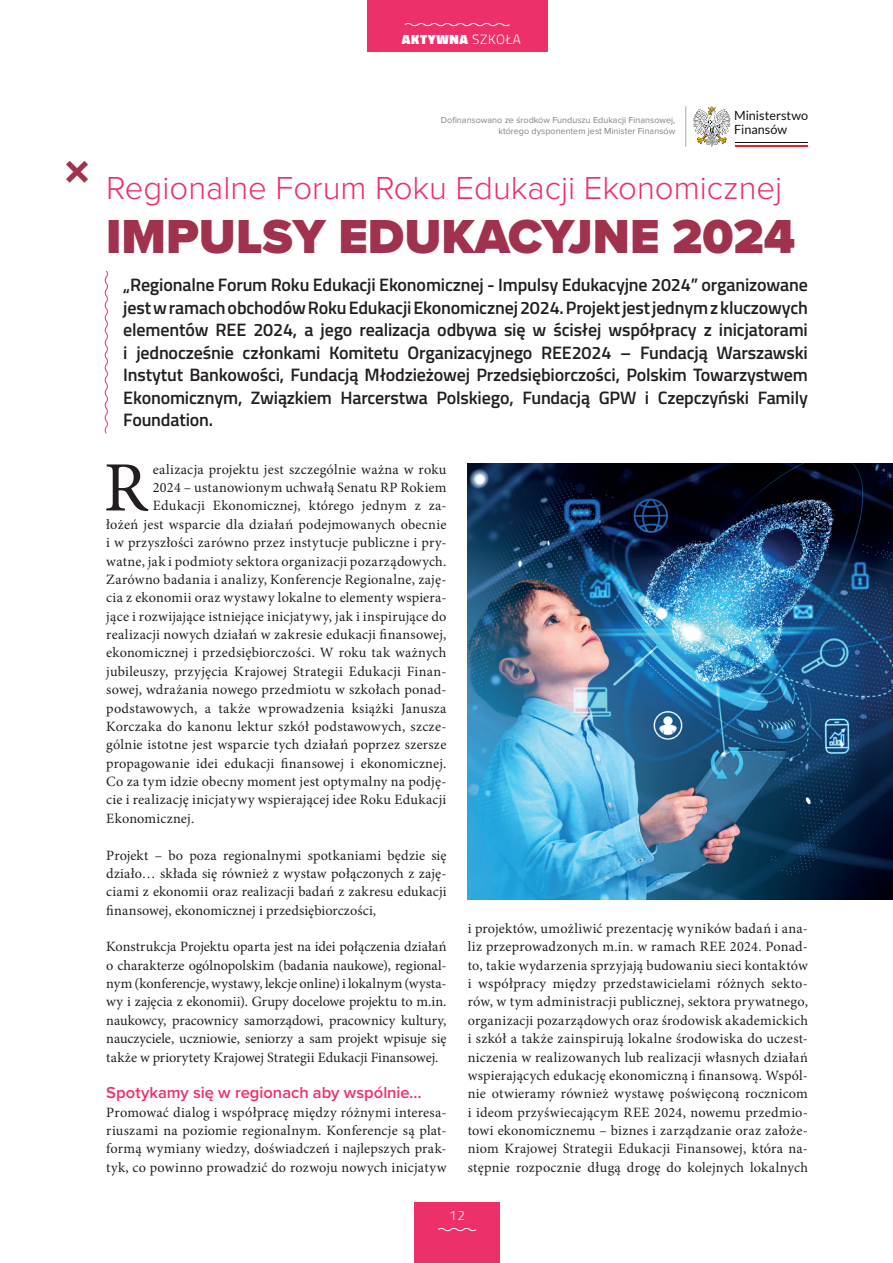
<style>
.page{position:relative;width:893px;height:1263px;background:#fff}
.page>*{position:absolute;margin:0;border:0;box-sizing:border-box;transform-origin:0 0}
.t1{font:70.8px "Minion Pro";color:#231f20}
.t2{font:900 49.5px "Proxima Nova";color:#a1324e}
.t3{font:300 33px "Proxima Nova";color:#ee306a}
.t4{font:600 18px/22.5px "Titillium Web";letter-spacing:-.01em;color:#231f20;text-align:justify}
.t5{font:600 16.5px "Proxima Nova";color:#ee306a}
.t6{font:14.25px/18.3px "Minion Pro";letter-spacing:.015em;color:#231f20;text-align:justify}
.t7{font:900 13.5px "Titillium Web";letter-spacing:.05em;color:#fff}
.t8{font:300 13.5px "Titillium Web";color:#fff}
.t9{font:12.6px/14.1px "Lato";color:#0f1214}
.t10{font:9px/10.5px "Proxima Nova";color:#808285;text-align:right}
.s1{font-weight:300}
</style>
<div class="page">
<div style="left:367px;top:0;width:180px;height:52px;background:#ee306a"></div>
<svg style="left:404px;top:23px;width:106px;height:4px"></svg>
<div style="left:415px;top:1202px;width:85px;height:61px;background:#ee306a"></div>
<svg style="left:438px;top:1228px;width:39px;height:4px"></svg>
<svg style="left:104px;top:270px;width:4px;height:164px"></svg>
<img style="left:468px;top:463px;width:425px;height:436px">
<hr style="left:735px;top:145px;width:73px;height:2px;background:#ec1d26">
<hr style="left:735px;top:142px;width:73px;height:1px;background:#0f1214">
<svg style="left:693px;top:106px;width:37px;height:41px"></svg>
<hr style="left:685px;top:106px;width:1px;height:41px;background:#a8a9ad">
<p class="t7" style="left:402px;top:30px;width:121px">AKTYWNA <span class="s1">SZKOŁA</span></p>
<p class="t10" style="left:441px;top:115px;width:236px">Dofinansowano ze środków Funduszu Edukacji Finansowej, którego dysponentem jest Minister Finansów</p>
<p class="t9" style="left:734px;top:108px;width:76px">Ministerstwo<br>Finansów</p>
<h3 class="t3" style="left:106px;top:164px;width:677px">Regionalne Forum Roku Edukacji Ekonomicznej</h3>
<h2 class="t2" style="left:106px;top:199px;width:691px">IMPULSY EDUKACYJNE 2024</h2>
<p class="t4" style="left:123px;top:273px;width:686px">„Regionalne Forum Roku Edukacji Ekonomicznej - Impulsy Edukacyjne 2024” organizowane jest wramach obchodów Roku Edukacji Ekonomicznej 2024. Projekt jest jednym zkluczowych elementów REE 2024, a jego realizacja odbywa się w ścisłej współpracy z inicjatorami i jednocześnie członkami Komitetu Organizacyjnego REE2024 – Fundacją Warszawski Instytut Bankowości, Fundacją Młodzieżowej Przedsiębiorczości, Polskim Towarzystwem Ekonomicznym, Związkiem Harcerstwa Polskiego, Fundacją GPW i Czepczyński Family Foundation.</p>
<h1 class="t1" style="left:104px;top:440px;width:45px">R</h1>
<p class="t6" style="left:153px;top:460px;width:295px">ealizacja projektu jest szczególnie ważna w roku</p>
<p class="t6" style="left:153px;top:478px;width:295px">2024 – ustanowionym uchwałą Senatu RP Rokiem</p>
<p class="t6" style="left:153px;top:497px;width:295px">Edukacji Ekonomicznej, którego jednym z za-</p>
<p class="t6" style="left:106px;top:515px;width:342px">łożeń jest wsparcie dla działań podejmowanych obecnie</p>
<p class="t6" style="left:106px;top:534px;width:342px">i w przyszłości zarówno przez instytucje publiczne i pry-</p>
<p class="t6" style="left:106px;top:552px;width:342px">watne, jak i podmioty sektora organizacji pozarządowych.</p>
<p class="t6" style="left:106px;top:570px;width:342px">Zarówno badania i analizy, Konferencje Regionalne, zaję-</p>
<p class="t6" style="left:106px;top:589px;width:342px">cia z ekonomii oraz wystawy lokalne to elementy wspiera-</p>
<p class="t6" style="left:106px;top:607px;width:342px">jące i rozwijające istniejące inicjatywy, jak i inspirujące do</p>
<p class="t6" style="left:106px;top:625px;width:342px">realizacji nowych działań w zakresie edukacji finansowej,</p>
<p class="t6" style="left:106px;top:644px;width:342px">ekonomicznej i przedsiębiorczości. W roku tak ważnych</p>
<p class="t6" style="left:106px;top:662px;width:342px">jubileuszy, przyjęcia Krajowej Strategii Edukacji Finan-</p>
<p class="t6" style="left:106px;top:680px;width:342px">sowej, wdrażania nowego przedmiotu w szkołach ponad-</p>
<p class="t6" style="left:106px;top:699px;width:342px">podstawowych, a także wprowadzenia książki Janusza</p>
<p class="t6" style="left:106px;top:717px;width:342px">Korczaka do kanonu lektur szkół podstawowych, szcze-</p>
<p class="t6" style="left:106px;top:736px;width:342px">gólnie istotne jest wsparcie tych działań poprzez szersze</p>
<p class="t6" style="left:106px;top:754px;width:342px">propagowanie idei edukacji finansowej i ekonomicznej.</p>
<p class="t6" style="left:106px;top:772px;width:342px">Co za tym idzie obecny moment jest optymalny na podję-</p>
<p class="t6" style="left:106px;top:791px;width:342px">cie i realizację inicjatywy wspierającej idee Roku Edukacji</p>
<p class="t6" style="left:106px;top:809px;width:89px">Ekonomicznej.</p>
<p class="t6" style="left:106px;top:846px;width:342px">Projekt – bo poza regionalnymi spotkaniami będzie się działo… składa się również z wystaw połączonych z zaję&shy;ciami z ekonomii oraz realizacji badań z zakresu edukacji finansowej, ekonomicznej i przedsiębiorczości,</p>
<p class="t6" style="left:106px;top:938px;width:342px">Konstrukcja Projektu oparta jest na idei połączenia działań o charakterze ogólnopolskim (badania naukowe), regional&shy;nym (konferencje, wystawy, lekcje online) i lokalnym (wysta&shy;wy i zajęcia z ekonomii). Grupy docelowe projektu to m.in. naukowcy, pracownicy samorządowi, pracownicy kultury, nauczyciele, uczniowie, seniorzy a sam projekt wpisuje się także w priorytety Krajowej Strategii Edukacji Finansowej.</p>
<p class="t5" style="left:106px;top:1080px;width:317px">Spotykamy się w regionach aby wspólnie…</p>
<p class="t6" style="left:106px;top:1103px;width:342px">Promować dialog i współpracę między różnymi interesa&shy;riuszami na poziomie regionalnym. Konferencje są plat&shy;formą wymiany wiedzy, doświadczeń i najlepszych prak&shy;tyk, co powinno prowadzić do rozwoju nowych inicjatyw</p>
<p class="t6" style="left:468px;top:919px;width:342px">i projektów, umożliwić prezentację wyników badań i ana&shy;liz przeprowadzonych m.in. w ramach REE 2024. Ponad&shy;to, takie wydarzenia sprzyjają budowaniu sieci kontaktów i współpracy między przedstawicielami różnych sekto&shy;rów, w tym administracji publicznej, sektora prywatnego, organizacji pozarządowych oraz środowisk akademickich i szkół a także zainspirują lokalne środowiska do uczest&shy;niczenia w realizowanych lub realizacji własnych działań wspierających edukację ekonomiczną i finansową. Wspól&shy;nie otwieramy również wystawę poświęconą rocznicom i ideom przyświecającym REE 2024, nowemu przedmio&shy;towi ekonomicznemu – biznes i zarządzanie oraz założe&shy;niom Krajowej Strategii Edukacji Finansowej, która na&shy;stępnie rozpocznie długą drogę do kolejnych lokalnych</p>
<p class="t8" style="left:449px;top:1206px;width:17px">12</p>
</div>
